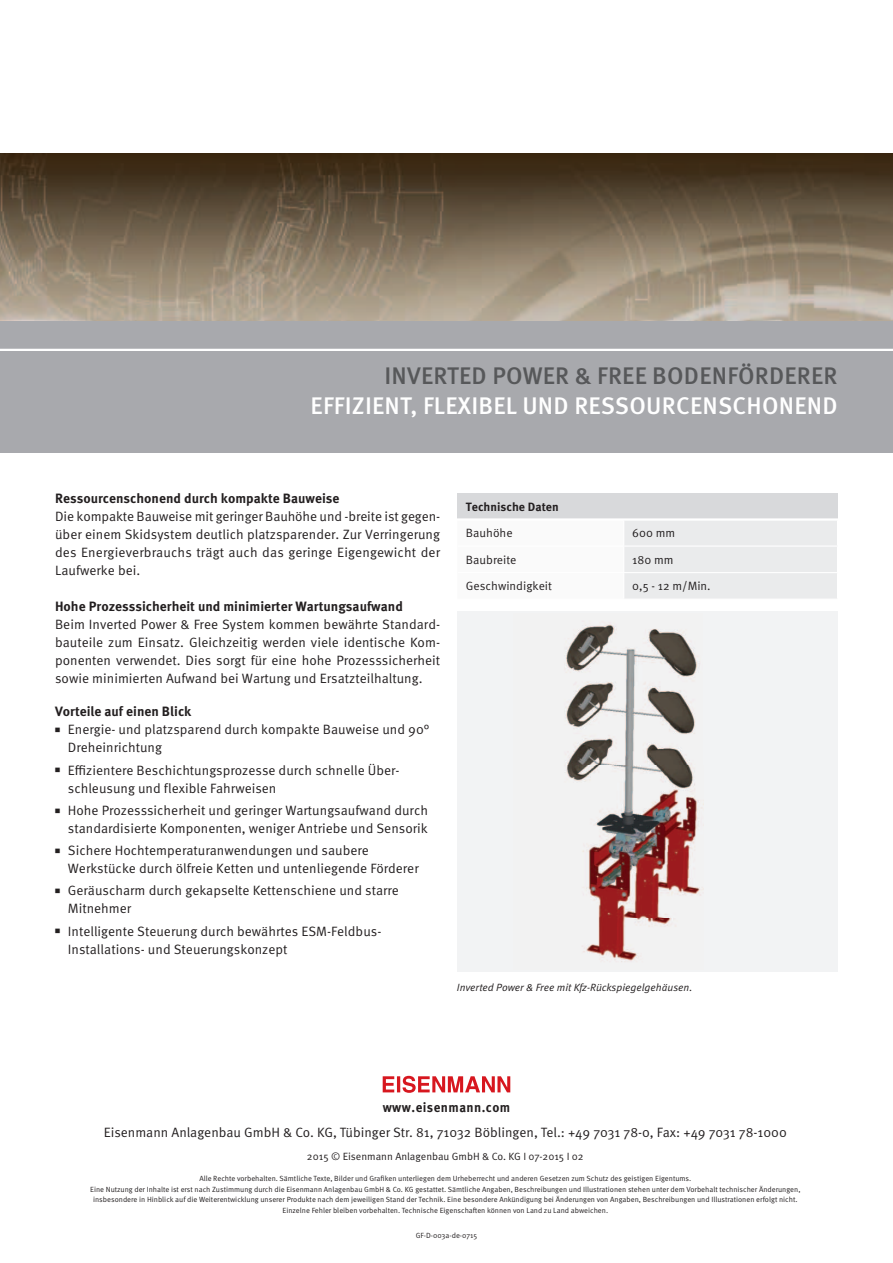
<style>
.page{position:relative;width:893px;height:1263px;background:#fff}
.page>*{position:absolute;margin:0;border:0;box-sizing:border-box;transform-origin:0 0}
.t1{font:500 24px "Meta OT";letter-spacing:.01em;color:#fff}
.t2{font:500 24px "Meta OT";letter-spacing:.01em;color:#57585a}
.t3{font:13.5px/18px "Meta OT Norm";color:#231f20}
.t4{font:700 13.5px "Meta OT";color:#231f20}
.t5{font:700 13.5px "Meta OT";letter-spacing:.035em;color:#231f20;scale:.96 1}
.t6{font:12px "Meta OT Norm";color:#231f20}
.t7{font:700 12px "Meta OT";color:#231f20}
.t8{font:10.5px "Meta OT Norm";color:#231f20}
.t9{font:10.5px "Meta OT Norm Ita";color:#231f20}
.t10{font:7.5px/10.5px "Meta OT Norm";color:#231f20;text-align:center}
</style>
<div class="page">
<svg style="left:382px;top:1076px;width:128px;height:17px"></svg>
<img style="left:0;top:153px;width:892px;height:168px">
<div style="left:0;top:321px;width:892px;height:132px;background:#a8a9ad"></div>
<hr style="left:0;top:349px;width:892px;height:2px;background:#fff">
<div style="left:457px;top:612px;width:380px;height:360px;background:#f2f3f4"></div>
<img style="left:565px;top:624px;width:139px;height:338px">
<div style="left:457px;top:493px;width:380px;height:27px;background:#d8d9db"></div>
<div style="left:624px;top:521px;width:213px;height:78px;background:#eaebec"></div>
<hr style="left:457px;top:518px;width:381px;height:3px;background:#fff">
<h1 class="t2" style="left:384px;top:367px;width:454px">INVERTED POWER &amp; FREE BODENFÖRDERER</h1>
<h1 class="t1" style="left:310px;top:397px;width:528px">EFFIZIENT, FLEXIBEL UND RESSOURCENSCHONEND</h1>
<p class="t4" style="left:55px;top:494px;width:286px">Ressourcenschonend durch kompakte Bauweise</p>
<p class="t3" style="left:55px;top:509px;width:386px;text-align:justify">Die kompakte Bauweise mit geringer Bauhöhe und -breite ist gegen&shy;über einem Skidsystem deutlich platzsparender. Zur Verringerung des Energieverbrauchs trägt auch das geringe Eigengewicht der Laufwerke bei.</p>
<p class="t4" style="left:55px;top:602px;width:349px">Hohe Prozesssicherheit und minimierter Wartungsaufwand</p>
<p class="t3" style="left:55px;top:617px;width:386px;text-align:justify">Beim Inverted Power &amp; Free System kommen bewährte Standard&shy;bauteile zum Einsatz. Gleichzeitig werden viele identische Kom&shy;ponenten verwendet. Dies sorgt für eine hohe Prozesssicherheit sowie minimierten Aufwand bei Wartung und Ersatzteilhaltung.</p>
<p class="t4" style="left:55px;top:707px;width:138px">Vorteile auf einen Blick</p>
<p class="t3" style="left:68px;top:722px;width:363px;text-indent:-13px"><sup>■</sup> Energie- und platzsparend durch kompakte Bauweise und 90°<br>Dreheinrichtung</p>
<p class="t3" style="left:68px;top:762px;width:333px;text-indent:-13px"><sup>■</sup> Effizientere Beschichtungsprozesse durch schnelle Über&shy;schleusung und flexible Fahrweisen</p>
<p class="t3" style="left:55px;top:802px;width:374px;text-align:right"><sup>■</sup> Hohe Prozesssicherheit und geringer Wartungsaufwand durch standardisierte Komponenten, weniger Antriebe und Sensorik</p>
<p class="t3" style="left:68px;top:843px;width:352px;text-indent:-13px"><sup>■</sup> Sichere Hochtemperaturanwendungen und saubere<br>Werkstücke durch ölfreie Ketten und untenliegende Förderer</p>
<p class="t3" style="left:68px;top:883px;width:332px;text-indent:-13px"><sup>■</sup> Geräuscharm durch gekapselte Kettenschiene und starre<br>Mitnehmer</p>
<p class="t3" style="left:68px;top:923px;width:315px;text-indent:-13px"><sup>■</sup> Intelligente Steuerung durch bewährtes ESM-Feldbus-<br>Installations- und Steuerungskonzept</p>
<p class="t7" style="left:466px;top:502px;width:94px">Technische Daten</p>
<p class="t6" style="left:466px;top:529px;width:48px">Bauhöhe</p>
<p class="t6" style="left:632px;top:529px;width:45px">600 mm</p>
<p class="t6" style="left:466px;top:555px;width:52px">Baubreite</p>
<p class="t6" style="left:632px;top:555px;width:43px">180 mm</p>
<p class="t6" style="left:466px;top:582px;width:88px">Geschwindigkeit</p>
<p class="t6" style="left:632px;top:582px;width:80px">0,5 - 12 m/Min.</p>
<p class="t9" style="left:457px;top:983px;width:237px">Inverted Power &amp; Free mit Kfz-Rückspiegelgehäusen.</p>
<p class="t5" style="left:382px;top:1102px;width:134px">www.eisenmann.com</p>
<p class="t3" style="left:104px;top:1124px;width:684px">Eisenmann Anlagenbau GmbH &amp; Co. KG, Tübinger Str. 81, 71032 Böblingen, Tel.: +49 7031 78-0, Fax: +49 7031 78-1000</p>
<p class="t8" style="left:307px;top:1153px;width:278px">2015 © Eisenmann Anlagenbau GmbH &amp; Co. KG I 07-2015 I 02</p>
<p class="t10" style="left:90px;top:1174px;width:712px">Alle Rechte vorbehalten. Sämtliche Texte, Bilder und Grafiken unterliegen dem Urheberrecht und anderen Gesetzen zum Schutz des geistigen Eigentums.<br>Eine Nutzung der Inhalte ist erst nach Zustimmung durch die Eisenmann Anlagenbau GmbH &amp; Co. KG gestattet. Sämtliche Angaben, Beschreibungen und Illustrationen stehen unter dem Vorbehalt technischer Änderungen, insbesondere in Hinblick auf die Weiterentwicklung unserer Produkte nach dem jeweiligen Stand der Technik. Eine besondere Ankündigung bei Änderungen von Angaben, Beschreibungen und Illustrationen erfolgt nicht.<br>Einzelne Fehler bleiben vorbehalten. Technische Eigenschaften können von Land zu Land abweichen.</p>
<p class="t10" style="left:416px;top:1231px;width:63px">GF-D-003a-de-0715</p>
</div>
